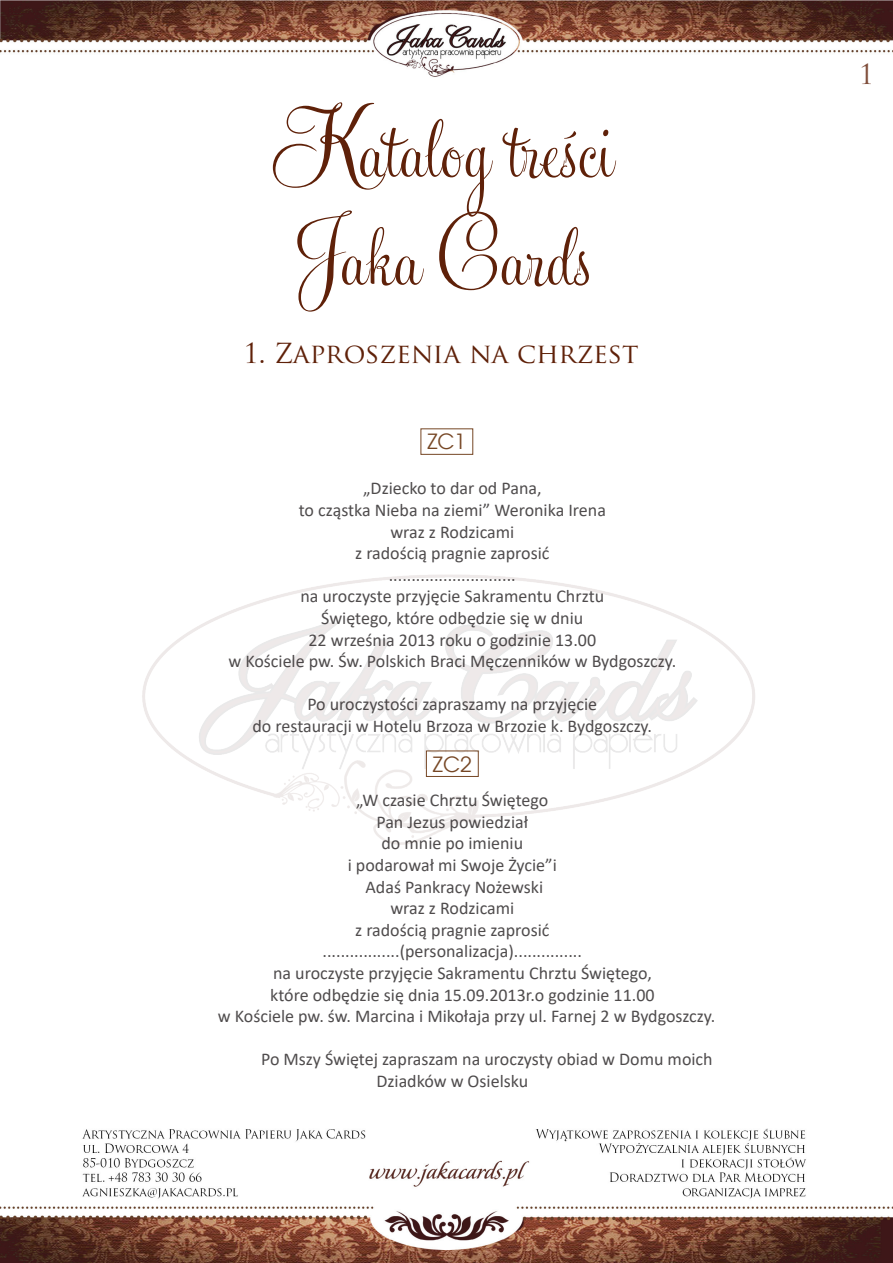
<style>
.page{position:relative;width:893px;height:1263px;background:#fff}
.page>*{position:absolute;margin:0;border:0;box-sizing:border-box;transform-origin:0 0}
.t1{font:90px/108px "Feel Script";letter-spacing:.02em;color:#5f2109}
.Styl_akapitowy_2{font:27px "Trajan Pro";color:#5f2109}
.Styl_akapitowy_3{font:21px "Avant Garde";color:#764725}
.t2{font:18px/21.6px "Calibri";color:#231f20;text-align:center}
</style>
<div class="page">
<img style="left:0;top:1128px;width:893px;height:135px">
<img style="left:0;top:0;width:893px;height:77px">
<img style="left:142px;top:575px;width:613px;height:270px">
<div style="left:420px;top:428px;width:53px;height:27px;border:1px solid #764725"></div>
<div style="left:426px;top:750px;width:53px;height:27px;border:1px solid #764725"></div>
<p class="t1" style="left:279px;top:90px;width:336px">Katalog treści<br>Jaka Cards</p>
<p class="Styl_akapitowy_2" style="left:244px;top:336px;width:397px">1. Zaproszenia na chrzest</p>
<p class="Styl_akapitowy_3" style="left:427px;top:429px;width:40px">ZC1</p>
<p class="t2" style="left:228px;top:478px;width:449px">„Dziecko to dar od Pana,<br>to cząstka Nieba na ziemi” Weronika Irena<br>wraz z Rodzicami<br>z radością pragnie zaprosić<br>............................<br>na uroczyste przyjęcie Sakramentu Chrztu<br>Świętego, które odbędzie się w dniu<br>22 września 2013 roku o godzinie 13.00<br>w Kościele pw. Św. Polskich Braci Męczenników w Bydgoszczy.</p>
<p class="t2" style="left:253px;top:694px;width:401px">Po uroczystości zapraszamy na przyjęcie<br>do restauracji w Hotelu Brzoza w Brzozie k. Bydgoszczy.</p>
<p class="Styl_akapitowy_3" style="left:433px;top:751px;width:40px">ZC2</p>
<p class="t2" style="left:356px;top:790px;width:194px">„W czasie Chrztu Świętego</p>
<p class="t2" style="left:376px;top:812px;width:153px">Pan Jezus powiedział</p>
<p class="t2" style="left:381px;top:833px;width:143px">do mnie po imieniu</p>
<p class="t2" style="left:348px;top:855px;width:211px">i podarował mi Swoje Życie”i</p>
<p class="t2" style="left:366px;top:877px;width:179px">Adaś Pankracy Nożewski</p>
<p class="t2" style="left:390px;top:898px;width:125px">wraz z Rodzicami</p>
<p class="t2" style="left:355px;top:920px;width:196px">z radością pragnie zaprosić</p>
<p class="t2" style="left:323px;top:941px;width:261px">.................(personalizacja)...............</p>
<p class="t2" style="left:273px;top:963px;width:380px">na uroczyste przyjęcie Sakramentu Chrztu Świętego,</p>
<p class="t2" style="left:270px;top:985px;width:386px">które odbędzie się dnia 15.09.2013r.o godzinie 11.00</p>
<p class="t2" style="left:218px;top:1006px;width:499px">w Kościele pw. św. Marcina i Mikołaja przy ul. Farnej 2 w Bydgoszczy.</p>
<p class="t2" style="left:376px;top:1049px;width:338px;text-align:left;text-indent:-115px">Po Mszy Świętej zapraszam na uroczysty obiad w Domu moich<br>Dziadków w Osielsku</p>
<h2 class="Styl_akapitowy_2" style="left:858px;top:57px;width:17px">1</h2>
</div>
